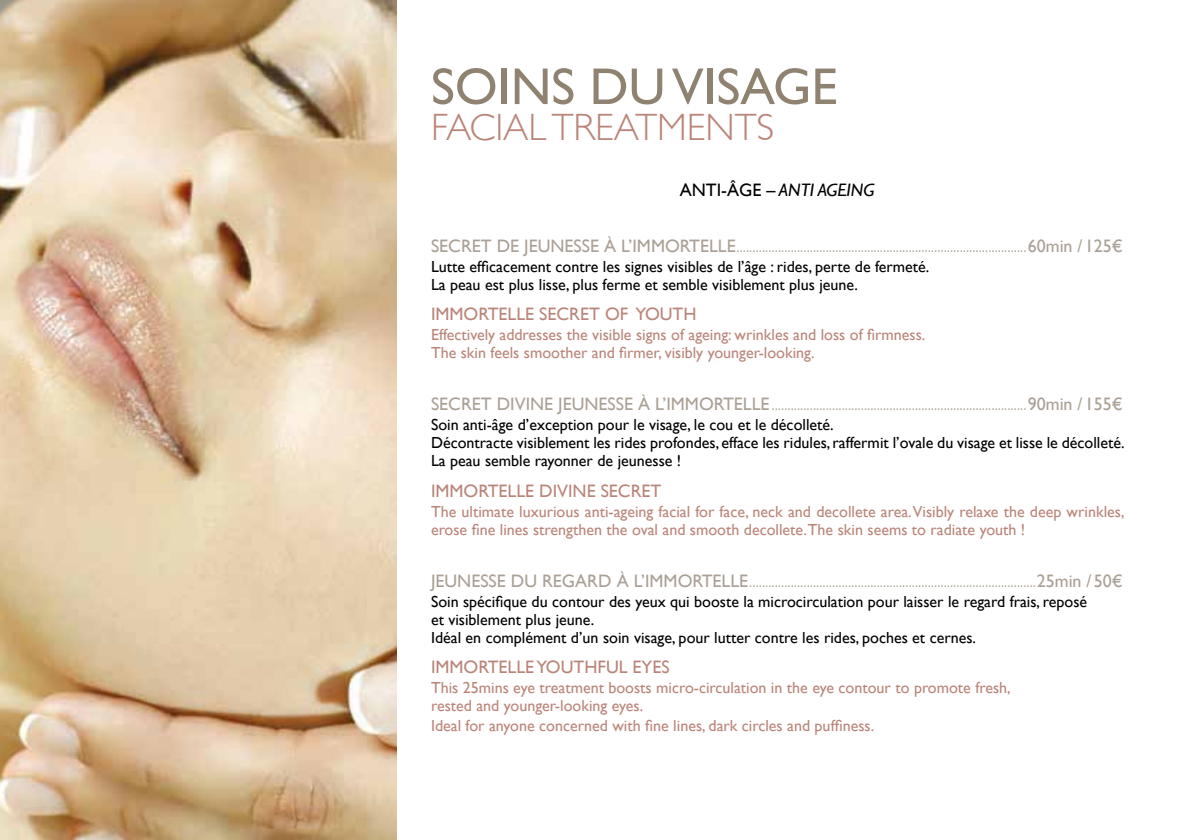
<style>
.page{position:relative;width:1191px;height:840px;background:#fff}
.page>*{position:absolute;margin:0;border:0;box-sizing:border-box;transform-origin:0 0}
.t1{font:52px "Gill Sans";color:#908270}
.t2{font:300 38px "Gill Sans";color:#ba8579}
.t3{font:300 18px "Gill Sans";color:#aaa095}
.t4{font:18px "Gill Sans";color:#ba8579}
.t5{font:italic 18px "Gill Sans";color:#000}
.t6{font:16px/18px "Gill Sans";color:#000}
.t7{font:16px/18px "Gill Sans";color:#ba8579}
.s1{font-style:normal}
.s2{font-weight:400}
</style>
<div class="page">
<img style="left:0;top:0;width:397px;height:839px">
<h1 class="t1" style="left:431px;top:56px;width:408px">SOINS DU VISAGE</h1>
<h2 class="t2" style="left:431px;top:98px;width:345px">FACIAL TREATMENTS</h2>
<p class="t5" style="left:679px;top:180px;width:196px"><span class="s1">ANTI-ÂGE –</span> ANTI AGEING</p>
<p class="t3" style="left:431px;top:232px;width:693px"><span class="s2">SECRET DE JEUNESSE À L’IMMORTELLE</span>...........................................................................................<span class="s2">60min / 125€</span></p>
<p class="t6" style="left:431px;top:257px;width:500px">Lutte efficacement contre les signes visibles de l’âge : rides, perte de fermeté.<br>La peau est plus lisse, plus ferme et semble visiblement plus jeune.</p>
<p class="t4" style="left:431px;top:303px;width:267px">IMMORTELLE SECRET OF YOUTH</p>
<p class="t7" style="left:431px;top:325px;width:496px">Effectively addresses the visible signs of ageing: wrinkles and loss of firmness.<br>The skin feels smoother and firmer, visibly younger-looking.</p>
<p class="t3" style="left:431px;top:390px;width:693px"><span class="s2">SECRET DIVINE JEUNESSE À L’IMMORTELLE</span>................................................................................<span class="s2">90min /155€</span></p>
<p class="t6" style="left:431px;top:415px;width:695px">Soin anti-âge d’exception pour le visage, le cou et le décolleté.<br>Décontracte visiblement les rides profondes, efface les ridules, raffermit l’ovale du visage et lisse le décolleté.<br>La peau semble rayonner de jeunesse !</p>
<p class="t4" style="left:431px;top:479px;width:232px">IMMORTELLE DIVINE SECRET</p>
<p class="t7" style="left:431px;top:501px;width:695px">The ultimate luxurious anti-ageing facial for face, neck and decollete area. Visibly relaxe the deep wrinkles, erose fine lines strengthen the oval and smooth decollete.The skin seems to radiate youth !</p>
<p class="t3" style="left:431px;top:566px;width:693px"><span class="s2">JEUNESSE DU REGARD À L’IMMORTELLE</span>..........................................................................................<span class="s2">25min / 50€</span></p>
<p class="t6" style="left:431px;top:591px;width:658px">Soin spécifique du contour des yeux qui booste la microcirculation pour laisser le regard frais, reposé et visiblement plus jeune.<br>Idéal en complément d’un soin visage, pour lutter contre les rides, poches et cernes.</p>
<p class="t4" style="left:431px;top:655px;width:240px">IMMORTELLE YOUTHFUL EYES</p>
<p class="t7" style="left:431px;top:677px;width:581px">This 25mins eye treatment boosts micro-circulation in the eye contour to promote fresh, rested and younger-looking eyes.</p>
<p class="t7" style="left:431px;top:715px;width:444px">Ideal for anyone concerned with fine lines, dark circles and puffiness.</p>
</div>
